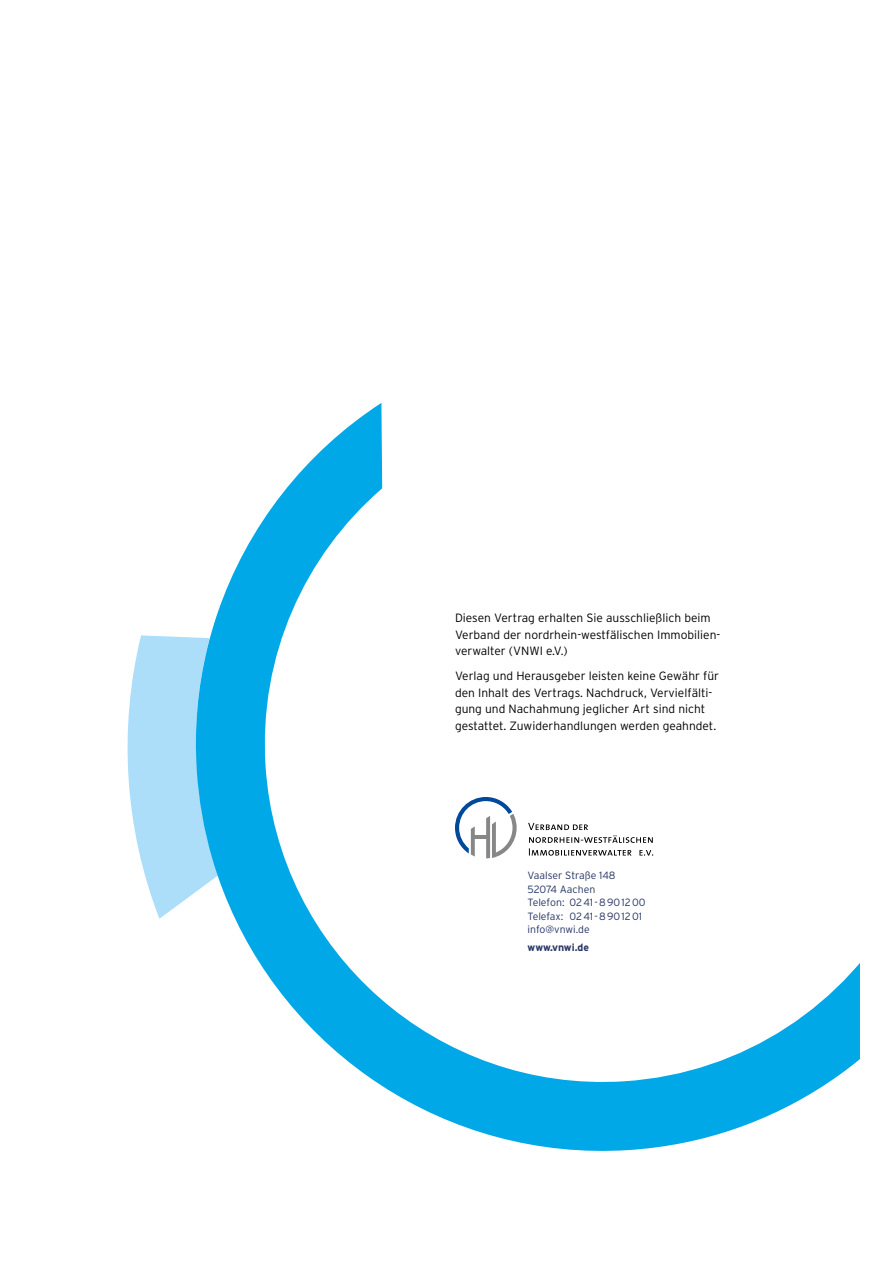
<style>
.page{position:relative;width:893px;height:1263px;background:#fff}
.page>*{position:absolute;margin:0;border:0;box-sizing:border-box;transform-origin:0 0}
.t1{font:300 12px/16.5px "Interstate";color:#000}
.t2{font:300 10.5px/13.5px "Interstate";color:#263463}
.t3{font:700 10.5px "Interstate";color:#263463}
</style>
<div class="page">
<svg style="left:127px;top:635px;width:67px;height:284px"></svg>
<svg style="left:194px;top:403px;width:666px;height:748px"></svg>
<p class="t1" style="left:455px;top:609px;width:267px">Diesen Vertrag erhalten Sie ausschließlich beim<br>Verband der nordrhein-westfälischen Immobilien&shy;verwalter (VNWI e.V.)</p>
<p class="t1" style="left:455px;top:667px;width:266px">Verlag und Herausgeber leisten keine Gewähr für den Inhalt des Vertrags. Nachdruck, Vervielfälti&shy;gung und Nachahmung jeglicher Art sind nicht gestattet. Zuwiderhandlungen werden geahndet.</p>
<p class="t2" style="left:528px;top:868px;width:120px">Vaalser Straße 148<br>52074 Aachen<br>Telefon: 0241-8901200<br>Telefax: 0241-8901201 info@vnwi.de</p>
<p class="t3" style="left:528px;top:941px;width:63px">www.vnwi.de</p>
</div>
